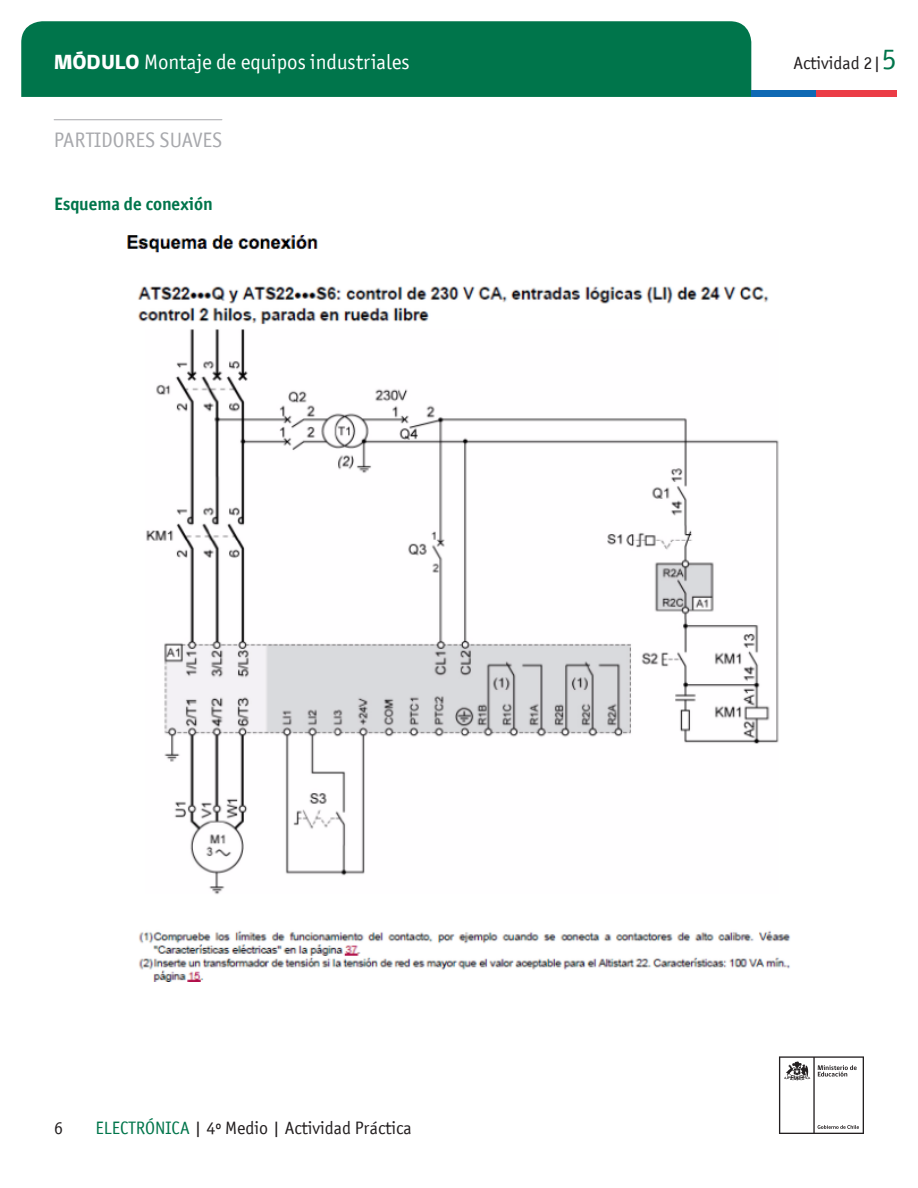
<style>
.page{position:relative;width:918px;height:1188px;background:#fff}
.page>*{position:absolute;margin:0;border:0;box-sizing:border-box;transform-origin:0 0}
.t1{font:21px "Officina San ITC";color:#fff}
.t2{font:21px "Officina San ITC";color:#a8a9ad}
.t3{font:18px "Officina San ITC";color:#231f20}
.t4{font:700 18px "Officina San ITC";color:#00754b}
.s1{font-family:"gob CL";font-weight:800}
.s2{color:#00754b}
.s3{font-size:30px;color:#00754b}
</style>
<div class="page">
<hr style="left:54px;top:119px;width:168px;height:1px;background:#a8a9ad">
<div style="left:21px;top:21px;width:730px;height:76px;background:#00754b"></div>
<div style="left:751px;top:90px;width:65px;height:7px;background:#0f69b4"></div>
<div style="left:816px;top:90px;width:81px;height:7px;background:#eb3c46"></div>
<svg style="left:779px;top:1056px;width:85px;height:78px"></svg>
<img style="left:127px;top:235px;width:664px;height:746px">
<p class="t1" style="left:54px;top:50px;width:357px"><span class="s1">MÓDULO</span> Montaje de equipos industriales</p>
<p class="t2" style="left:54px;top:127px;width:170px">PARTIDORES SUAVES</p>
<p class="t4" style="left:54px;top:192px;width:160px">Esquema de conexión</p>
<p class="t3" style="left:54px;top:1118px;width:10px">6</p>
<p class="t3" style="left:95px;top:1118px;width:318px"><span class="s2">ELECTRÓNICA</span> | 4º Medio | Actividad Práctica</p>
<p class="t3" style="left:794px;top:53px;width:105px">Actividad 2|<span class="s3">5</span></p>
</div>
